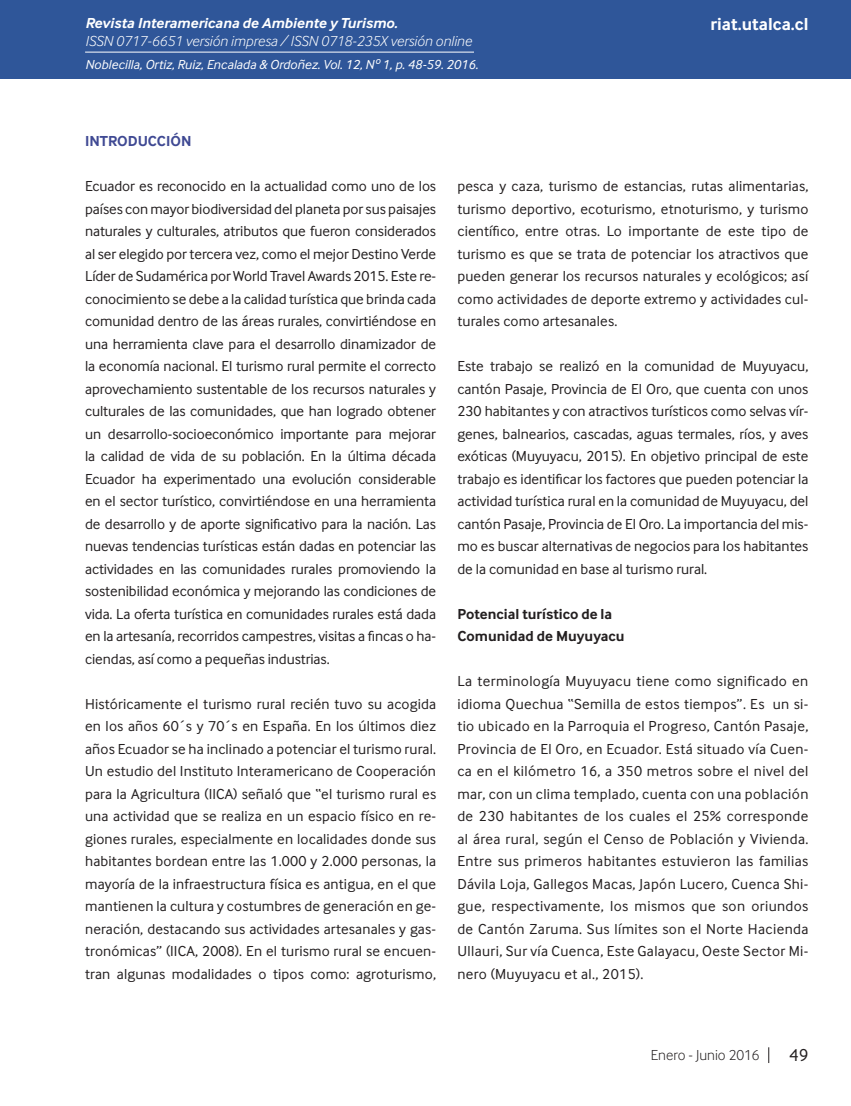
<style>
.page{position:relative;width:851px;height:1106px;background:#fff}
.page>*{position:absolute;margin:0;border:0;box-sizing:border-box;transform-origin:0 0}
.t1{font:700 18px "Inter Face";color:#fff}
.t2{font:18px "Inter Face";color:#231f20}
.Cuerpo_de_Texto{font:15px/22.5px "Inter Face";letter-spacing:.01em;color:#231f20;text-align:justify}
.t3{font:italic 300 15px "Inter Face";color:#fff}
.Cuerpo_de_Texto-2{font:700 15px "Inter Face";color:#231f20}
.t4{font:italic 700 15px "Inter Face";color:#fff}
.t5{font:300 15px "Inter Face";color:#231f20}
.Cuerpo_de_Texto-3{font:700 15px "Inter Face";color:#3f4993}
.Cuño_de_pagina{font:italic 13.5px "Inter Face";color:#fff}
</style>
<div class="page">
<div style="left:0;top:0;width:850px;height:79px;background:#2f5699"></div>
<hr style="left:85px;top:52px;width:389px;height:1px;background:#fff">
<svg style="left:768px;top:1047px;width:1px;height:16px"></svg>
<p class="t4" style="left:85px;top:15px;width:314px">Revista Interamericana de Ambiente y Turismo.</p>
<p class="t3" style="left:85px;top:33px;width:388px">ISSN 0717-6651 versión impresa / ISSN 0718-235X versión online</p>
<p class="Cuño_de_pagina" style="left:85px;top:56px;width:394px">Noblecilla, Ortiz, Ruiz, Encalada &amp; Ordoñez. Vol. 12, Nº 1, p. 48-59. 2016.</p>
<p class="t1" style="left:710px;top:14px;width:99px">riat.utalca.cl</p>
<p class="Cuerpo_de_Texto-3" style="left:85px;top:132px;width:108px">INTRODUCCIÓN</p>
<p class="Cuerpo_de_Texto" style="left:85px;top:175px;width:352px">Ecuador es reconocido en la actualidad como uno de los países con mayor biodiversidad del planeta por sus paisajes naturales y culturales, atributos que fueron considerados al ser elegido por tercera vez, como el mejor Destino Verde Líder de Sudamérica por World Travel Awards 2015. Este re&shy;conocimiento se debe a la calidad turística que brinda cada comunidad dentro de las áreas rurales, convirtiéndose en una herramienta clave para el desarrollo dinamizador de la economía nacional. El turismo rural permite el correcto aprovechamiento sustentable de los recursos naturales y culturales de las comunidades, que han logrado obtener un desarrollo-socioeconómico importante para mejorar la calidad de vida de su población. En la última década Ecuador ha experimentado una evolución considerable en el sector turístico, convirtiéndose en una herramienta de desarrollo y de aporte significativo para la nación. Las nuevas tendencias turísticas están dadas en potenciar las actividades en las comunidades rurales promoviendo la sostenibilidad económica y mejorando las condiciones de vida. La oferta turística en comunidades rurales está dada en la artesanía, recorridos campestres, visitas a fincas o ha&shy;ciendas, así como a pequeñas industrias.</p>
<p class="Cuerpo_de_Texto" style="left:85px;top:692px;width:352px">Históricamente el turismo rural recién tuvo su acogida en los años 60´s y 70´s en España. En los últimos diez años Ecuador se ha inclinado a potenciar el turismo rural.<br>Un estudio del Instituto Interamericano de Cooperación para la Agricultura (IICA) señaló que “el turismo rural es una actividad que se realiza en un espacio físico en re&shy;giones rurales, especialmente en localidades donde sus habitantes bordean entre las 1.000 y 2.000 personas, la mayoría de la infraestructura física es antigua, en el que mantienen la cultura y costumbres de generación en ge&shy;neración, destacando sus actividades artesanales y gas&shy;tronómicas” (IICA, 2008). En el turismo rural se encuen&shy;tran algunas modalidades o tipos como: agroturismo,</p>
<p class="Cuerpo_de_Texto" style="left:457px;top:175px;width:352px">pesca y caza, turismo de estancias, rutas alimentarias, turismo deportivo, ecoturismo, etnoturismo, y turismo científico, entre otras. Lo importante de este tipo de turismo es que se trata de potenciar los atractivos que pueden generar los recursos naturales y ecológicos; así como actividades de deporte extremo y actividades cul&shy;turales como artesanales.</p>
<p class="Cuerpo_de_Texto" style="left:457px;top:355px;width:352px">Este trabajo se realizó en la comunidad de Muyuyacu, cantón Pasaje, Provincia de El Oro, que cuenta con unos 230 habitantes y con atractivos turísticos como selvas vír&shy;genes, balnearios, cascadas, aguas termales, ríos, y aves exóticas (Muyuyacu, 2015). En objetivo principal de este trabajo es identificar los factores que pueden potenciar la actividad turística rural en la comunidad de Muyuyacu, del cantón Pasaje, Provincia de El Oro. La importancia del mis&shy;mo es buscar alternativas de negocios para los habitantes de la comunidad en base al turismo rural.</p>
<p class="Cuerpo_de_Texto-2" style="left:457px;top:605px;width:156px">Potencial turístico de la</p>
<p class="Cuerpo_de_Texto-2" style="left:457px;top:627px;width:169px">Comunidad de Muyuyacu</p>
<p class="Cuerpo_de_Texto" style="left:457px;top:670px;width:352px">La terminología Muyuyacu tiene como significado en idioma Quechua “Semilla de estos tiempos”. Es un si&shy;tio ubicado en la Parroquia el Progreso, Cantón Pasaje, Provincia de El Oro, en Ecuador. Está situado vía Cuen&shy;ca en el kilómetro 16, a 350 metros sobre el nivel del mar, con un clima templado, cuenta con una población de 230 habitantes de los cuales el 25% corresponde al área rural, según el Censo de Población y Vivienda.<br>Entre sus primeros habitantes estuvieron las familias Dávila Loja, Gallegos Macas, Japón Lucero, Cuenca Shi&shy;gue, respectivamente, los mismos que son oriundos de Cantón Zaruma. Sus límites son el Norte Hacienda Ullauri, Sur vía Cuenca, Este Galayacu, Oeste Sector Mi&shy;nero (Muyuyacu et al., 2015).</p>
<p class="t5" style="left:651px;top:1046px;width:110px">Enero - Junio 2016</p>
<p class="t2" style="left:789px;top:1045px;width:21px">49</p>
</div>
